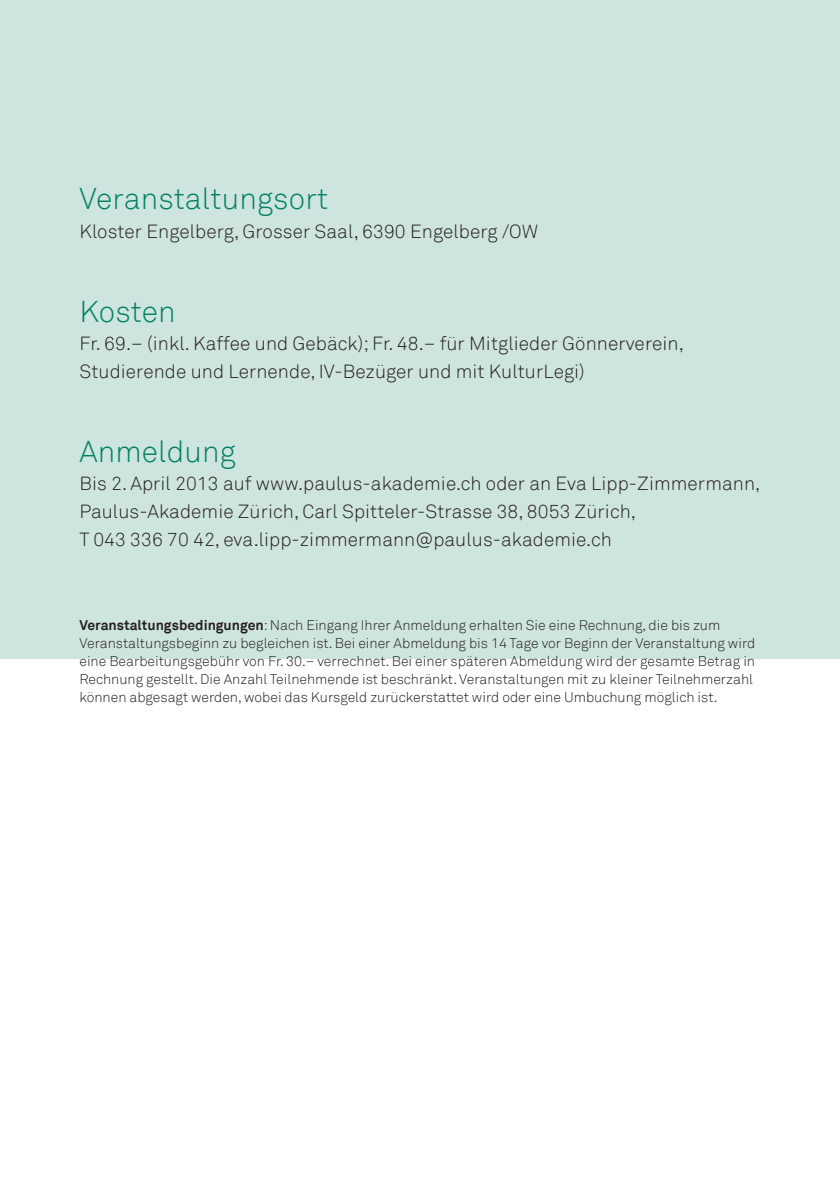
<style>
.page{position:relative;width:840px;height:1191px;background:#fff}
.page>*{position:absolute;margin:0;border:0;box-sizing:border-box;transform-origin:0 0}
.t1{font:300 30px "Akkurat";letter-spacing:.005em;color:#008164}
.t2{font:300 19px/28px "Akkurat";letter-spacing:.005em;color:#231f20}
.t3{font:300 14px/18px "Akkurat";color:#231f20}
.s1{font-weight:700}
</style>
<div class="page">
<div style="left:0;top:0;width:839px;height:658px;background:#cee4de"></div>
<h1 class="t1" style="left:79px;top:181px;width:250px">Veranstaltungsort</h1>
<h2 class="t2" style="left:79px;top:217px;width:460px">Kloster Engelberg, Grosser Saal, 6390 Engelberg /OW</h2>
<h1 class="t1" style="left:79px;top:293px;width:98px">Kosten</h1>
<h2 class="t2" style="left:79px;top:329px;width:605px">Fr. 69.– (inkl. Kaffee und Gebäck); Fr. 48.– für Mitglieder Gönnerverein,<br>Studierende und Lernende, IV-Bezüger und mit KulturLegi)</h2>
<h1 class="t1" style="left:79px;top:433px;width:158px">Anmeldung</h1>
<h2 class="t2" style="left:79px;top:469px;width:682px">Bis 2. April 2013 auf www.paulus-akademie.ch oder an Eva Lipp-Zimmermann,<br>Paulus-Akademie Zürich, Carl Spitteler-Strasse 38, 8053 Zürich,<br>T 043 336 70 42, eva.lipp-zimmermann@paulus-akademie.ch</h2>
<p class="t3" style="left:79px;top:616px;width:677px"><span class="s1">Veranstaltungsbedingungen</span>: Nach Eingang Ihrer Anmeldung erhalten Sie eine Rechnung, die bis zum Veranstaltungsbeginn zu begleichen ist. Bei einer Abmeldung bis 14 Tage vor Beginn der Veranstaltung wird eine Bearbeitungsgebühr von Fr. 30.– verrechnet. Bei einer späteren Abmeldung wird der gesamte Betrag in Rechnung gestellt. Die Anzahl Teilnehmende ist beschränkt. Veranstaltungen mit zu kleiner Teilnehmerzahl können abgesagt werden, wobei das Kursgeld zurückerstattet wird oder eine Umbuchung möglich ist.</p>
</div>
